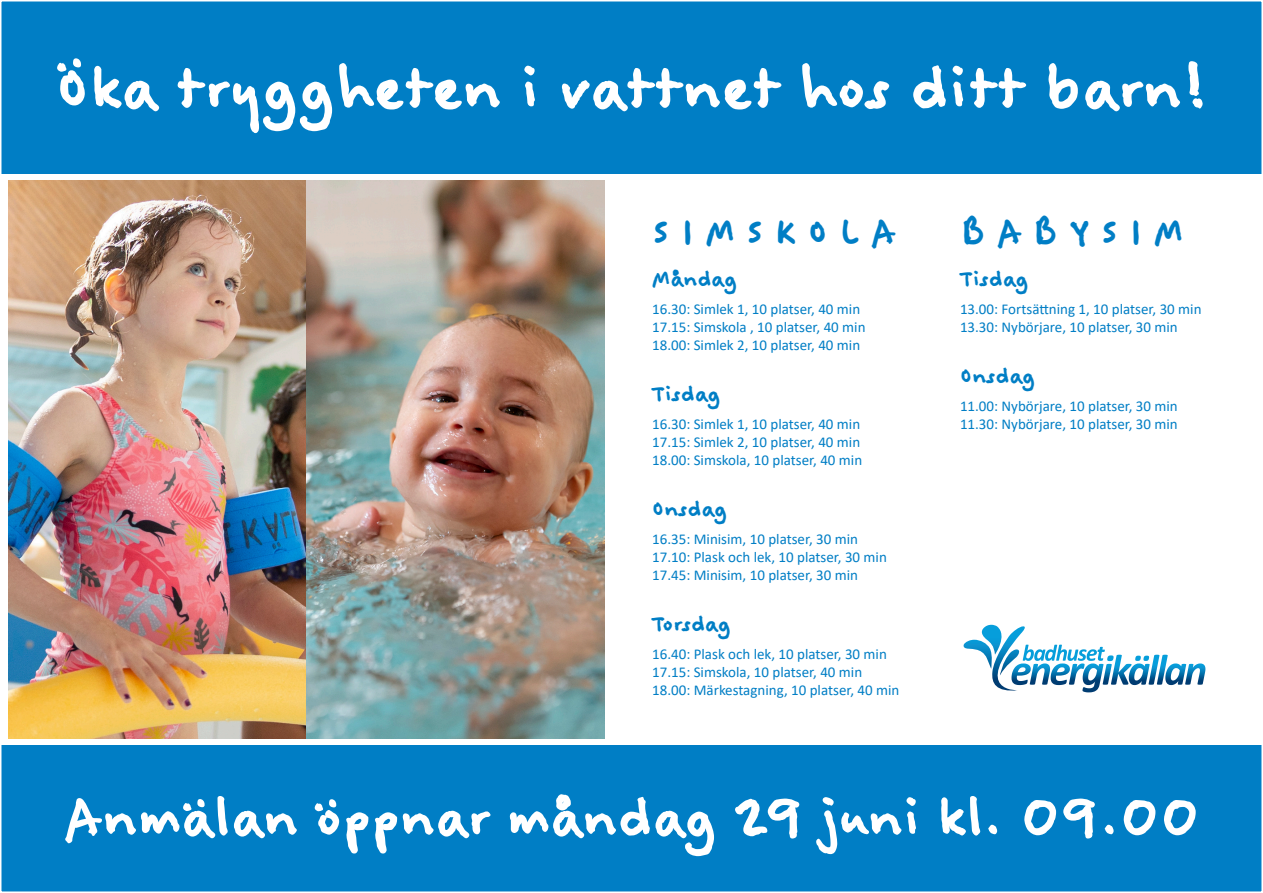
<style>
.page{position:relative;width:1263px;height:893px;background:#fff}
.page>*{position:absolute;margin:0;border:0;box-sizing:border-box;transform-origin:0 0}
.t1{font:700 75px "Felt Tip Woman";color:#fff}
.t2{font:700 67.5px "Felt Tip Woman";color:#fff}
.t3{font:700 43.5px "Felt Tip Woman";color:#007ec5}
.t4{font:700 27px "Felt Tip Woman";color:#007ec5}
.t5{font:15px "Calibri";color:#007ec5}
</style>
<div class="page">
<div style="left:1px;top:1px;width:1261px;height:891px;background:#007ec5"></div>
<div style="left:1px;top:175px;width:1261px;height:570px;background:#fff"></div>
<svg style="left:175px;top:1px;width:328px;height:1px"></svg>
<svg style="left:559px;top:1px;width:225px;height:1px"></svg>
<svg style="left:910px;top:1px;width:119px;height:1px"></svg>
<svg style="left:813px;top:891px;width:106px;height:1px"></svg>
<svg style="left:963px;top:624px;width:243px;height:69px"></svg>
<img style="left:9px;top:181px;width:596px;height:558px">
<p class="t1" style="left:56px;top:45px;width:1152px">Öka tryggheten i vattnet hos ditt barn!</p>
<p class="t3" style="left:652px;top:206px;width:245px">S I M S K O L A</p>
<p class="t4" style="left:652px;top:263px;width:87px">Måndag</p>
<p class="t5" style="left:652px;top:298px;width:210px">16.30: Simlek 1, 10 platser, 40 min</p>
<p class="t5" style="left:652px;top:316px;width:215px">17.15: Simskola , 10 platser, 40 min</p>
<p class="t5" style="left:652px;top:334px;width:210px">18.00: Simlek 2, 10 platser, 40 min</p>
<p class="t4" style="left:652px;top:378px;width:70px">Tisdag</p>
<p class="t5" style="left:652px;top:413px;width:210px">16.30: Simlek 1, 10 platser, 40 min</p>
<p class="t5" style="left:652px;top:431px;width:210px">17.15: Simlek 2, 10 platser, 40 min</p>
<p class="t5" style="left:652px;top:449px;width:212px">18.00: Simskola, 10 platser, 40 min</p>
<p class="t4" style="left:652px;top:493px;width:77px">Onsdag</p>
<p class="t5" style="left:652px;top:529px;width:207px">16.35: Minisim, 10 platser, 30 min</p>
<p class="t5" style="left:652px;top:547px;width:236px">17.10: Plask och lek, 10 platser, 30 min</p>
<p class="t5" style="left:652px;top:565px;width:207px">17.45: Minisim, 10 platser, 30 min</p>
<p class="t4" style="left:652px;top:608px;width:80px">Torsdag</p>
<p class="t5" style="left:652px;top:644px;width:236px">16.40: Plask och lek, 10 platser, 30 min</p>
<p class="t5" style="left:652px;top:662px;width:212px">17.15: Simskola, 10 platser, 40 min</p>
<p class="t5" style="left:652px;top:680px;width:249px">18.00: Märkestagning, 10 platser, 40 min</p>
<p class="t3" style="left:960px;top:206px;width:225px">B A B Y S I M</p>
<p class="t4" style="left:960px;top:263px;width:70px">Tisdag</p>
<p class="t5" style="left:960px;top:298px;width:243px">13.00: Fortsättning 1, 10 platser, 30 min</p>
<p class="t5" style="left:960px;top:316px;width:219px">13.30: Nybörjare, 10 platser, 30 min</p>
<p class="t4" style="left:960px;top:360px;width:77px">Onsdag</p>
<p class="t5" style="left:960px;top:395px;width:219px">11.00: Nybörjare, 10 platser, 30 min</p>
<p class="t5" style="left:960px;top:413px;width:219px">11.30: Nybörjare, 10 platser, 30 min</p>
<p class="t2" style="left:63px;top:778px;width:1138px">Anmälan öppnar måndag 29 juni kl. 09.00</p>
</div>
